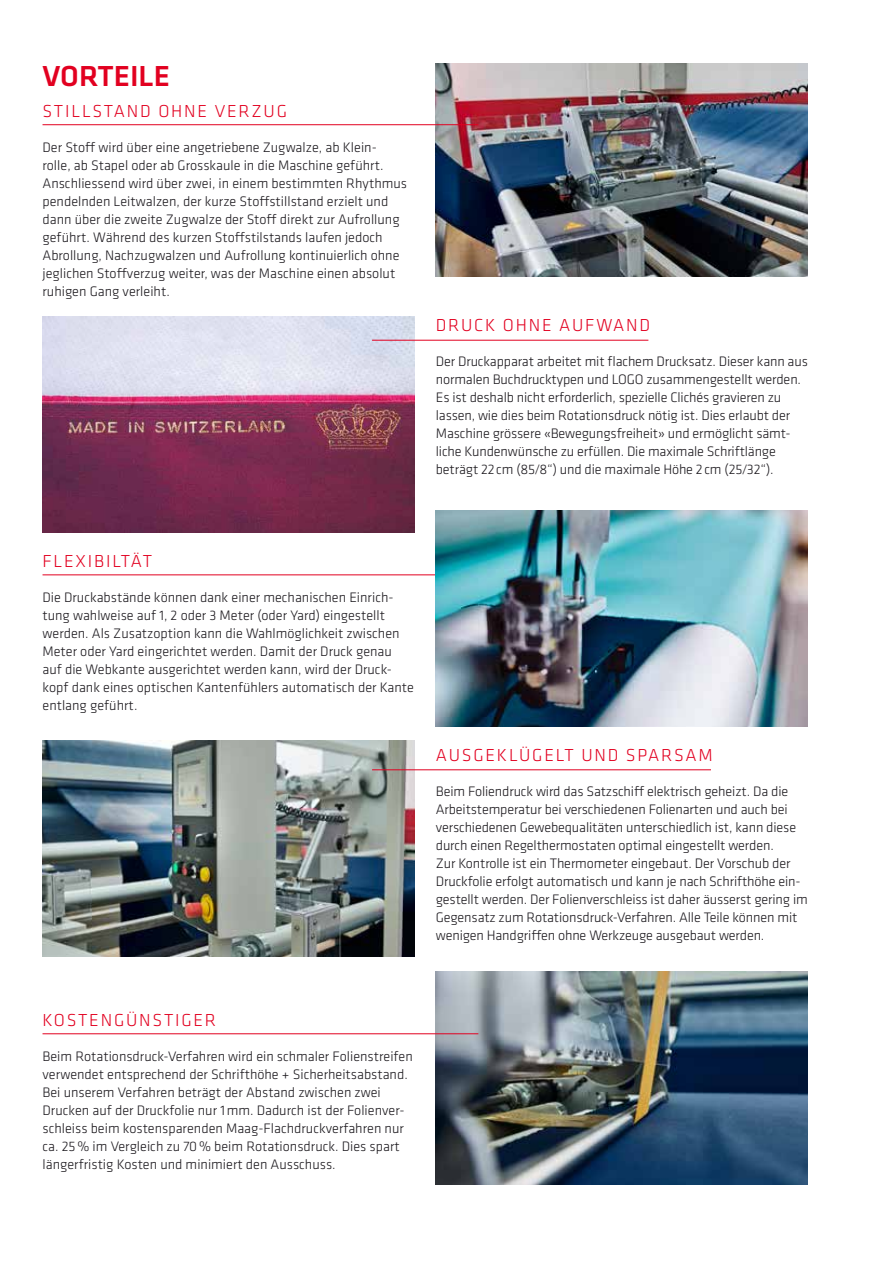
<style>
.page{position:relative;width:893px;height:1263px;background:#fff}
.page>*{position:absolute;margin:0;border:0;box-sizing:border-box;transform-origin:0 0}
.t1{font:500 30px "Klavika";color:#e20020}
.t2{font:300 18px "Klavika";letter-spacing:.1em;color:#e20020}
.t3{font:300 14.25px/18px "Klavika";color:#1a171c}
</style>
<div class="page">
<img style="left:436px;top:64px;width:372px;height:212px">
<img style="left:43px;top:317px;width:372px;height:216px">
<img style="left:43px;top:740px;width:372px;height:216px">
<img style="left:436px;top:972px;width:372px;height:212px">
<hr style="left:372px;top:340px;width:276px;height:1px;background:#e20020">
<hr style="left:43px;top:1033px;width:435px;height:1px;background:#e20020">
<hr style="left:372px;top:769px;width:339px;height:1px;background:#e20020">
<hr style="left:43px;top:574px;width:435px;height:1px;background:#e20020">
<hr style="left:43px;top:124px;width:435px;height:1px;background:#e20020">
<img style="left:436px;top:510px;width:372px;height:216px">
<h1 class="t1" style="left:43px;top:56px;width:129px">VORTEILE</h1>
<p class="t2" style="left:43px;top:100px;width:246px">STILLSTAND OHNE VERZUG</p>
<p class="t3" style="left:43px;top:138px;width:366px">Der Stoff wird über eine angetriebene Zugwalze, ab Klein&shy;rolle, ab Stapel oder ab Grosskaule in die Maschine geführt.<br>Anschliessend wird über zwei, in einem bestimmten Rhythmus pendelnden Leitwalzen, der kurze Stoffstillstand erzielt und dann über die zweite Zugwalze der Stoff direkt zur Aufrollung geführt. Während des kurzen Stoffstilstands laufen jedoch Abrollung, Nachzugwalzen und Aufrollung kontinuierlich ohne jeglichen Stoffverzug weiter, was der Maschine einen absolut ruhigen Gang verleiht.</p>
<p class="t2" style="left:436px;top:314px;width:216px">DRUCK OHNE AUFWAND</p>
<p class="t3" style="left:436px;top:352px;width:374px">Der Druckapparat arbeitet mit flachem Drucksatz. Dieser kann aus normalen Buchdrucktypen und LOGO zusammengestellt werden.<br>Es ist deshalb nicht erforderlich, spezielle Clichés gravieren zu lassen, wie dies beim Rotationsdruck nötig ist. Dies erlaubt der Maschine grössere «Bewegungsfreiheit» und ermöglicht sämt&shy;liche Kundenwünsche zu erfüllen. Die maximale Schriftlänge beträgt 22cm (85⁄8“) und die maximale Höhe 2cm (25⁄32“).</p>
<p class="t2" style="left:43px;top:550px;width:111px">FLEXIBILTÄT</p>
<p class="t3" style="left:43px;top:588px;width:373px">Die Druckabstände können dank einer mechanischen Einrich&shy;tung wahlweise auf 1, 2 oder 3 Meter (oder Yard) eingestellt werden. Als Zusatzoption kann die Wahlmöglichkeit zwischen Meter oder Yard eingerichtet werden. Damit der Druck genau auf die Webkante ausgerichtet werden kann, wird der Druck&shy;kopf dank eines optischen Kantenfühlers automatisch der Kante entlang geführt.</p>
<p class="t2" style="left:436px;top:744px;width:278px">AUSGEKLÜGELT UND SPARSAM</p>
<p class="t3" style="left:436px;top:782px;width:373px">Beim Foliendruck wird das Satzschiff elektrisch geheizt. Da die Arbeitstemperatur bei verschiedenen Folienarten und auch bei verschiedenen Gewebequalitäten unterschiedlich ist, kann diese durch einen Regelthermostaten optimal eingestellt werden.<br>Zur Kontrolle ist ein Thermometer eingebaut. Der Vorschub der Druckfolie erfolgt automatisch und kann je nach Schrifthöhe ein&shy;gestellt werden. Der Folienverschleiss ist daher äusserst gering im Gegensatz zum Rotationsdruck-Verfahren. Alle Teile können mit wenigen Handgriffen ohne Werkzeuge ausgebaut werden.</p>
<p class="t2" style="left:43px;top:1009px;width:175px">KOSTENGÜNSTIGER</p>
<p class="t3" style="left:43px;top:1047px;width:372px">Beim Rotationsdruck-Verfahren wird ein schmaler Folienstreifen verwendet entsprechend der Schrifthöhe + Sicherheitsabstand.<br>Bei unserem Verfahren beträgt der Abstand zwischen zwei Drucken auf der Druckfolie nur 1mm. Dadurch ist der Folienver&shy;schleiss beim kostensparenden Maag-Flachdruckverfahren nur ca. 25% im Vergleich zu 70% beim Rotationsdruck. Dies spart längerfristig Kosten und minimiert den Ausschuss.</p>
</div>
